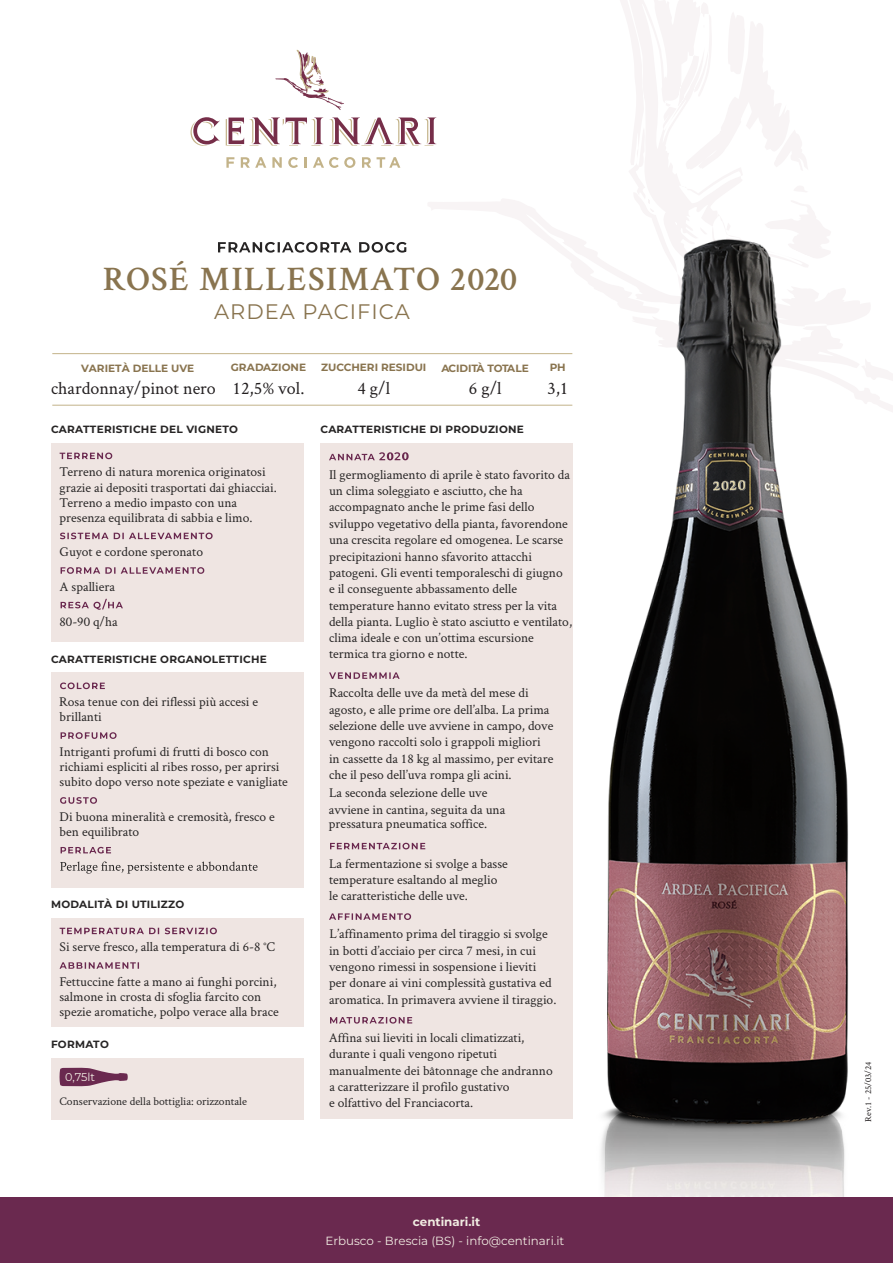
<style>
.page{position:relative;width:893px;height:1263px;background:#fff}
.page>*{position:absolute;margin:0;border:0;box-sizing:border-box;transform-origin:0 0}
.t1{font:600 34.5px "Crimson Text";letter-spacing:.05em;color:#89744f}
.t2{font:21px "Montserrat";letter-spacing:.05em;color:#89744f}
.t3{font:18px "Crimson Text";color:#231f20}
.t4{font:13.5px/16.4px "Crimson Text";color:#272525}
.t5{font:11.85px "Montserrat";color:#f1ece2}
.t6{font:700 11.85px "Montserrat";color:#f1ece2}
.t7{font:11.7px "Crimson Text";color:#272525}
.t8{font:11.25px "Montserrat";color:#f1ece2}
.t9{font:700 10.5px "Montserrat";letter-spacing:.025em;color:#272525}
.t10{font:700 10.5px "Montserrat";color:#89744f}
.t11{font:700 10.5px "Montserrat";letter-spacing:-.03em;color:#89744f}
.t12{font:9px "Crimson Text";color:#231f20}
</style>
<div class="page">
<div style="left:51px;top:673px;width:252px;height:215px;background:#efe5e2"></div>
<div style="left:51px;top:918px;width:252px;height:109px;background:#efe5e2"></div>
<svg style="left:427px;top:0;width:466px;height:444px"></svg>
<hr style="left:52px;top:353px;width:520px;height:1px;background:#c3b389">
<hr style="left:52px;top:405px;width:520px;height:1px;background:#c3b389">
<img style="left:601px;top:1111px;width:244px;height:86px">
<svg style="left:190px;top:117px;width:246px;height:29px"></svg>
<svg style="left:226px;top:157px;width:8px;height:11px"></svg>
<svg style="left:241px;top:157px;width:25px;height:11px"></svg>
<svg style="left:272px;top:157px;width:10px;height:11px"></svg>
<svg style="left:288px;top:157px;width:10px;height:11px"></svg>
<svg style="left:304px;top:157px;width:3px;height:11px"></svg>
<svg style="left:313px;top:157px;width:42px;height:11px"></svg>
<svg style="left:362px;top:157px;width:9px;height:11px"></svg>
<svg style="left:377px;top:157px;width:23px;height:11px"></svg>
<svg style="left:275px;top:50px;width:69px;height:60px"></svg>
<div style="left:0;top:1197px;width:893px;height:66px;background:#6a294f"></div>
<div style="left:51px;top:444px;width:252px;height:198px;background:#efe5e2"></div>
<div style="left:51px;top:1058px;width:253px;height:61px;background:#efe5e2"></div>
<div style="left:321px;top:444px;width:252px;height:675px;background:#efe5e2"></div>
<svg style="left:218px;top:242px;width:188px;height:11px"></svg>
<svg style="left:329px;top:452px;width:80px;height:8px"></svg>
<svg style="left:329px;top:672px;width:71px;height:7px"></svg>
<svg style="left:330px;top:843px;width:95px;height:6px"></svg>
<svg style="left:329px;top:913px;width:82px;height:7px"></svg>
<svg style="left:330px;top:1017px;width:82px;height:6px"></svg>
<svg style="left:60px;top:452px;width:52px;height:7px"></svg>
<svg style="left:60px;top:533px;width:153px;height:6px"></svg>
<svg style="left:61px;top:567px;width:143px;height:7px"></svg>
<svg style="left:61px;top:599px;width:62px;height:11px"></svg>
<svg style="left:60px;top:682px;width:45px;height:7px"></svg>
<svg style="left:61px;top:732px;width:56px;height:7px"></svg>
<svg style="left:60px;top:797px;width:37px;height:7px"></svg>
<svg style="left:61px;top:847px;width:50px;height:6px"></svg>
<svg style="left:60px;top:861px;width:198px;height:13px"></svg>
<svg style="left:60px;top:927px;width:157px;height:7px"></svg>
<svg style="left:60px;top:962px;width:79px;height:7px"></svg>
<svg style="left:60px;top:1068px;width:68px;height:18px"></svg>
<div style="left:65px;top:1070px;width:31px;height:11px;background:#6a294f"></div>
<img style="left:607px;top:240px;width:242px;height:887px">
<img style="left:713px;top:478px;width:33px;height:16px">
<h1 class="t1" style="left:103px;top:255px;width:415px">ROSÉ MILLESIMATO 2020</h1>
<h2 class="t2" style="left:214px;top:298px;width:197px">ARDEA PACIFICA</h2>
<p class="t10" style="left:81px;top:361px;width:115px">VARIETÀ DELLE UVE</p>
<h3 class="t3" style="left:51px;top:376px;width:166px">chardonnay/pinot nero</h3>
<p class="t10" style="left:231px;top:361px;width:77px">GRADAZIONE</p>
<p class="t10" style="left:321px;top:361px;width:107px">ZUCCHERI RESIDUI</p>
<p class="t11" style="left:442px;top:361px;width:89px">ACIDITÀ TOTALE</p>
<p class="t10" style="left:550px;top:361px;width:17px">PH</p>
<h3 class="t3" style="left:233px;top:376px;width:73px">12,5% vol.</h3>
<h3 class="t3" style="left:357px;top:376px;width:34px">4 g/l</h3>
<h3 class="t3" style="left:469px;top:376px;width:34px">6 g/l</h3>
<h3 class="t3" style="left:547px;top:376px;width:23px">3,1</h3>
<p class="t9" style="left:51px;top:423px;width:188px">CARATTERISTICHE DEL VIGNETO</p>
<p class="t4" style="left:60px;top:464px;width:219px;line-height:15.1px">Terreno di natura morenica originatosi grazie ai depositi trasportati dai ghiacciai.<br>Terreno a medio impasto con una presenza equilibrata di sabbia e limo.</p>
<p class="t4" style="left:60px;top:543px;width:145px">Guyot e cordone speronato</p>
<p class="t4" style="left:60px;top:578px;width:57px">A spalliera</p>
<p class="t4" style="left:60px;top:613px;width:60px">80-90 q/ha</p>
<p class="t9" style="left:51px;top:652px;width:217px">CARATTERISTICHE ORGANOLETTICHE</p>
<p class="t4" style="left:59px;top:693px;width:200px">Rosa tenue con dei riflessi più accesi e</p>
<p class="t4" style="left:60px;top:708px;width:44px">brillanti</p>
<p class="t4" style="left:60px;top:744px;width:230px;line-height:15.1px">Intriganti profumi di frutti di bosco con richiami espliciti al ribes rosso, per aprirsi subito dopo verso note speziate e vanigliate</p>
<p class="t4" style="left:60px;top:808px;width:217px;line-height:15.1px">Di buona mineralità e cremosità, fresco e ben equilibrato</p>
<p class="t9" style="left:51px;top:898px;width:135px">MODALITÀ DI UTILIZZO</p>
<p class="t4" style="left:60px;top:938px;width:217px">Si serve fresco, alla temperatura di 6-8 °C</p>
<p class="t4" style="left:60px;top:974px;width:221px;line-height:15.1px">Fettuccine fatte a mano ai funghi porcini, salmone in crosta di sfoglia farcito con spezie aromatiche, polpo verace alla brace</p>
<p class="t9" style="left:51px;top:1037px;width:59px">FORMATO</p>
<p class="t8" style="left:65px;top:1069px;width:31px">0,75lt</p>
<p class="t7" style="left:60px;top:1093px;width:189px">Conservazione della bottiglia: orizzontale</p>
<p class="t9" style="left:320px;top:423px;width:205px">CARATTERISTICHE DI PRODUZIONE</p>
<p class="t4" style="left:329px;top:466px;width:245px">Il germogliamento di aprile è stato favorito da un clima soleggiato e asciutto, che ha accompagnato anche le prime fasi dello sviluppo vegetativo della pianta, favorendone una crescita regolare ed omogenea. Le scarse precipitazioni hanno sfavorito attacchi patogeni. Gli eventi temporaleschi di giugno<br>e il conseguente abbassamento delle temperature hanno evitato stress per la vita della pianta. Luglio è stato asciutto e ventilato, clima ideale e con un’ottima escursione termica tra giorno e notte.</p>
<p class="t4" style="left:329px;top:684px;width:226px">Raccolta delle uve da metà del mese di agosto, e alle prime ore dell’alba. La prima selezione delle uve avviene in campo, dove vengono raccolti solo i grappoli migliori in cassette da 18 kg al massimo, per evitare che il peso dell’uva rompa gli acini.</p>
<p class="t4" style="left:329px;top:784px;width:178px">La seconda selezione delle uve avviene in cantina, seguita da una</p>
<p class="t4" style="left:329px;top:815px;width:160px">pressatura pneumatica soffice.</p>
<p class="t4" style="left:329px;top:855px;width:180px">La fermentazione si svolge a basse temperature esaltando al meglio le caratteristiche delle uve.</p>
<p class="t4" style="left:330px;top:925px;width:220px">L’affinamento prima del tiraggio si svolge</p>
<p class="t4" style="left:329px;top:942px;width:229px">in botti d’acciaio per circa 7 mesi, in cui vengono rimessi in sospensione i lieviti per donare ai vini complessità gustativa ed aromatica. In primavera avviene il tiraggio.</p>
<p class="t4" style="left:329px;top:1029px;width:197px">Affina sui lieviti in locali climatizzati,</p>
<p class="t4" style="left:329px;top:1078px;width:182px">a caratterizzare il profilo gustativo</p>
<p class="t4" style="left:329px;top:1045px;width:225px">durante i quali vengono ripetuti manualmente dei bâtonnage che andranno</p>
<p class="t4" style="left:329px;top:1094px;width:146px">e olfattivo del Franciacorta.</p>
<p class="t6" style="left:413px;top:1214px;width:69px">centinari.it</p>
<p class="t5" style="left:325px;top:1232px;width:240px">Erbusco - Brescia (BS) - info@centinari.it</p>
<p class="t12" style="left:862px;top:1122px;width:62px;rotate:-90deg">Rev.1 - 25/03/24</p>
</div>
